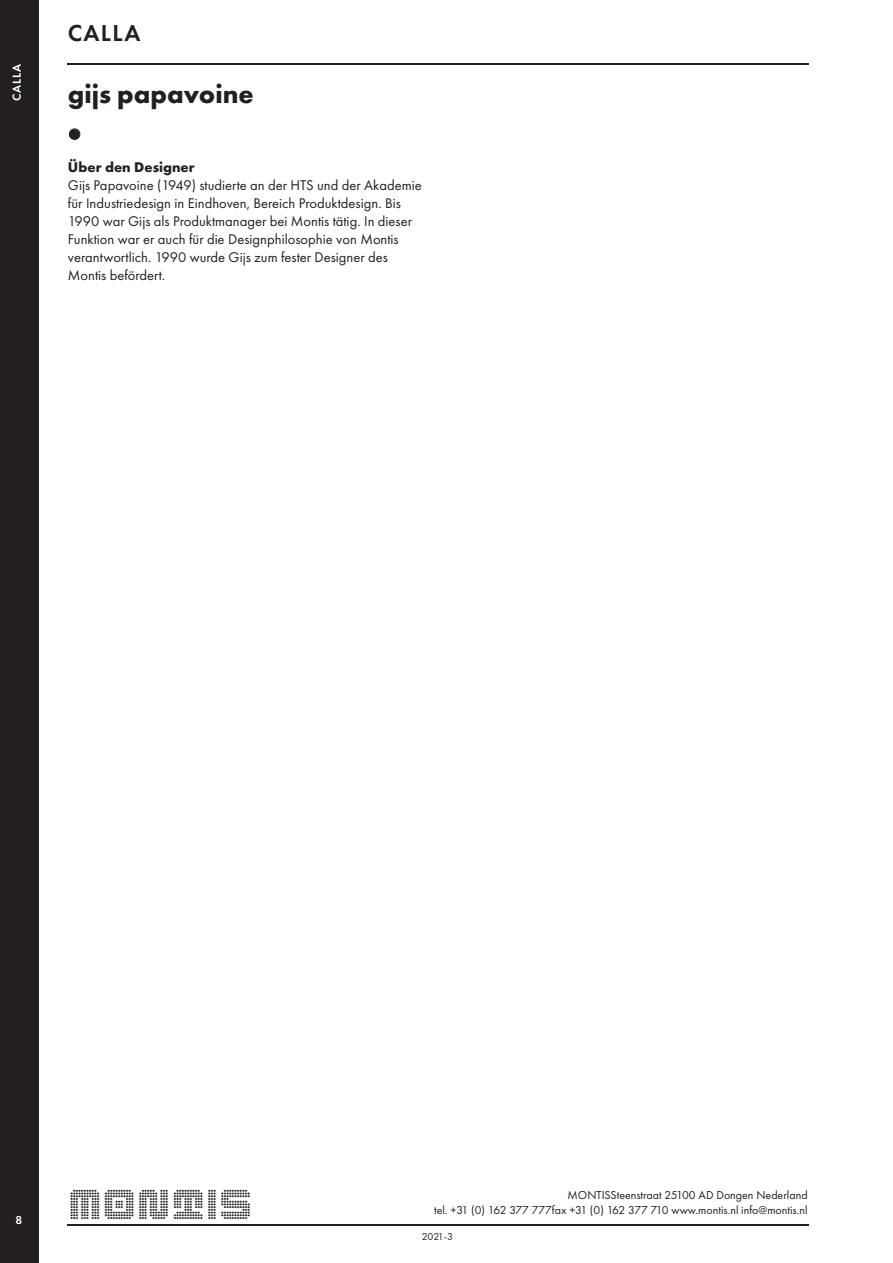
<style>
.page{position:relative;width:893px;height:1263px;background:#fff}
.page>*{position:absolute;margin:0;border:0;box-sizing:border-box;transform-origin:0 0}
.t1{font:42px "Montis";color:#231f20}
.t2{font:700 27px "Futura PT";color:#231f20}
.t3{font:600 24px "Futura PT";letter-spacing:.05em;color:#231f20}
.t4{font:18px "Wingdings";color:#231f20}
.t5{font:14.55px/18px "Futura PT";color:#231f20}
.t6{font:700 14.55px "Futura PT";color:#231f20}
.t7{font:12px/15px "Futura PT";color:#231f20;text-align:right}
.t8{font:600 12px "Futura PT";letter-spacing:.05em;color:#fff}
.t9{font:10.5px "Futura PT";color:#231f20}
</style>
<div class="page">
<div style="left:0;top:0;width:38px;height:1263px;background:#231f20"></div>
<hr style="left:38px;top:0;width:1px;height:1263px;background:#231f20">
<hr style="left:68px;top:63px;width:741px;height:2px;background:#231f20">
<hr style="left:68px;top:1224px;width:741px;height:1px;background:#231f20">
<svg style="left:69px;top:129px;width:11px;height:11px"></svg>
<p class="t8" style="left:9px;top:101px;width:38px;rotate:-90deg">CALLA</p>
<h3 class="t3" style="left:68px;top:18px;width:74px">CALLA</h3>
<h2 class="t2" style="left:68px;top:77px;width:187px">gijs papavoine</h2>
<p class="t4" style="left:68px;top:124px;width:15px">●</p>
<p class="t6" style="left:68px;top:158px;width:128px">Über den Designer</p>
<p class="t5" style="left:68px;top:176px;width:355px">Gijs Papavoine (1949) studierte an der HTS und der Akademie für Industriedesign in Eindhoven, Bereich Produktdesign. Bis 1990 war Gijs als Produktmanager bei Montis tätig. In dieser Funktion war er auch für die Designphilosophie von Montis verantwortlich. 1990 wurde Gijs zum fester Designer des Montis befördert.</p>
<p class="t8" style="left:15px;top:1213px;width:8px">8</p>
<h1 class="t1" style="left:68px;top:1176px;width:186px">MONTIS</h1>
<p class="t7" style="left:434px;top:1187px;width:375px">MONTISSteenstraat 25100 AD Dongen Nederland<br>tel. +31 (0) 162 377 777fax +31 (0) 162 377 710 www.montis.nl info@montis.nl</p>
<p class="t9" style="left:422px;top:1230px;width:33px">2021-3</p>
</div>
